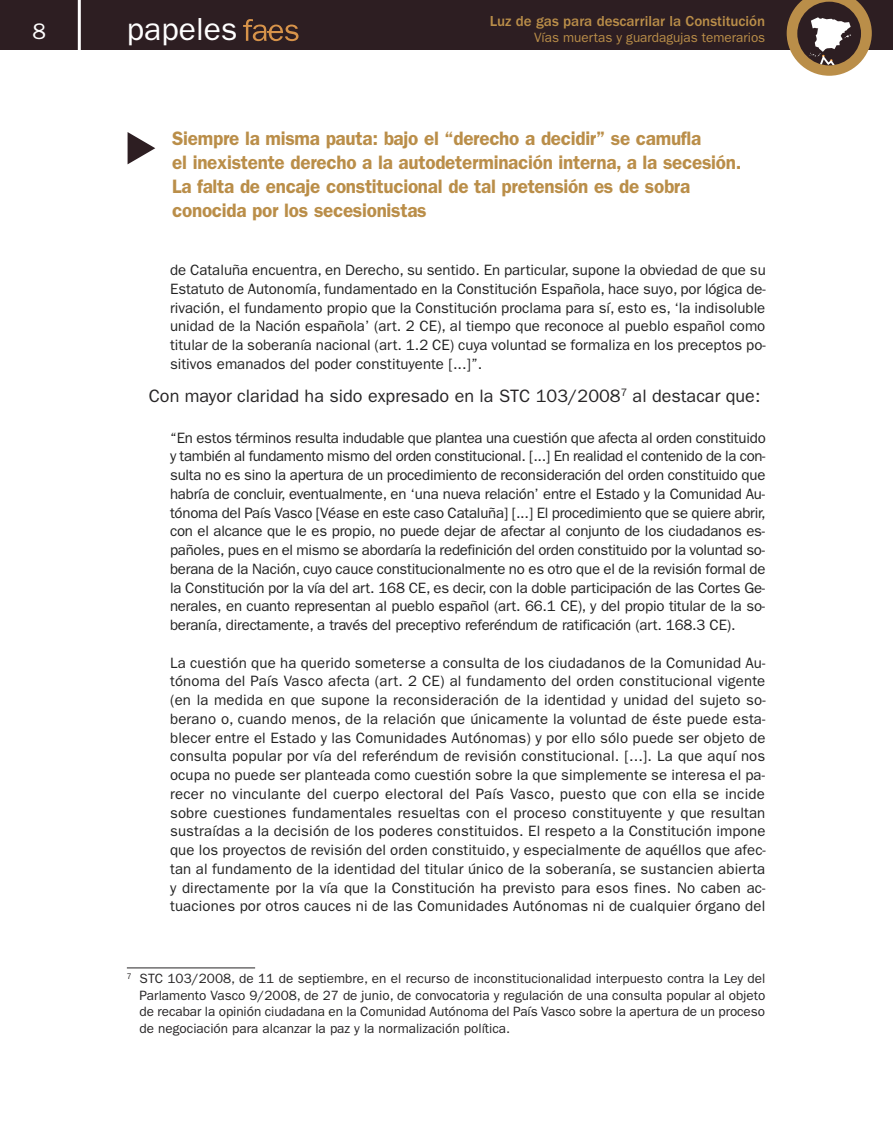
<style>
.page{position:relative;width:893px;height:1127px;background:#fff}
.page>*{position:absolute;margin:0;border:0;box-sizing:border-box;transform-origin:0 0}
.t1{font:31.95px "Franklin Gothic";color:#fff}
.t2{font:22.5px "Franklin Gothic";color:#fff}
.t3{font:600 19.5px/24px "Franklin Gothic";letter-spacing:-.015em;color:#ba8e49}
.t4{font:18px "Franklin Gothic";color:#272526}
.t5{font:15px/18.8px "Franklin Gothic";color:#222;text-align:justify}
.t6{font:500 15px "Franklin Gothic";color:#ba8e49}
.t7{font:13.5px/16.5px "Franklin Gothic";color:#272526;text-align:justify}
.t8{font:13.5px "Franklin Gothic";color:#ba8e49}
</style>
<div class="page">
<div style="left:0;top:0;width:893px;height:50px;background:#2d1e22"></div>
<svg style="left:243px;top:19px;width:56px;height:23px"></svg>
<svg style="left:787px;top:0;width:85px;height:76px"></svg>
<hr style="left:78px;top:0;width:3px;height:52px;background:#fff">
<svg style="left:128px;top:132px;width:27px;height:32px"></svg>
<hr style="left:127px;top:967px;width:128px;height:1px;background:#272526">
<h1 class="t1" style="left:127px;top:11px;width:112px">papeles</h1>
<p class="t6" style="left:490px;top:12px;width:277px">Luz de gas para descarrilar la Constitución</p>
<h2 class="t2" style="left:33px;top:19px;width:15px">8</h2>
<p class="t8" style="left:534px;top:30px;width:233px">Vías muertas y guardagujas temerarios</p>
<h3 class="t3" style="left:172px;top:126px;width:571px">Siempre la misma pauta: bajo el “derecho a decidir” se camufla<br>el inexistente derecho a la autodeterminación interna, a la secesión.<br>La falta de encaje constitucional de tal pretensión es de sobra conocida por los secesionistas</h3>
<p class="t5" style="left:170px;top:261px;width:597px">de Cataluña encuentra, en Derecho, su sentido. En particular, supone la obviedad de que su Estatuto de Autonomía, fundamentado en la Constitución Española, hace suyo, por lógica de&shy;rivación, el fundamento propio que la Constitución proclama para sí, esto es, ‘la indisoluble unidad de la Nación española’ (art. 2 CE), al tiempo que reconoce al pueblo español como titular de la soberanía nacional (art. 1.2 CE) cuya voluntad se formaliza en los preceptos po&shy;sitivos emanados del poder constituyente [...]”.</p>
<p class="t4" style="left:149px;top:386px;width:613px">Con mayor claridad ha sido expresado en la STC 103/2008<sup>7</sup> al destacar que:</p>
<p class="t5" style="left:170px;top:428px;width:597px">“En estos términos resulta indudable que plantea una cuestión que afecta al orden constituido y también al fundamento mismo del orden constitucional. [...] En realidad el contenido de la con&shy;sulta no es sino la apertura de un procedimiento de reconsideración del orden constituido que habría de concluir, eventualmente, en ‘una nueva relación’ entre el Estado y la Comunidad Au&shy;tónoma del País Vasco [Véase en este caso Cataluña] [...] El procedimiento que se quiere abrir, con el alcance que le es propio, no puede dejar de afectar al conjunto de los ciudadanos es&shy;pañoles, pues en el mismo se abordaría la redefinición del orden constituido por la voluntad so&shy;berana de la Nación, cuyo cauce constitucionalmente no es otro que el de la revisión formal de la Constitución por la vía del art. 168 CE, es decir, con la doble participación de las Cortes Ge&shy;nerales, en cuanto representan al pueblo español (art. 66.1 CE), y del propio titular de la so&shy;beranía, directamente, a través del preceptivo referéndum de ratificación (art. 168.3 CE).</p>
<p class="t5" style="left:170px;top:653px;width:597px">La cuestión que ha querido someterse a consulta de los ciudadanos de la Comunidad Au&shy;tónoma del País Vasco afecta (art. 2 CE) al fundamento del orden constitucional vigente (en la medida en que supone la reconsideración de la identidad y unidad del sujeto so&shy;berano o, cuando menos, de la relación que únicamente la voluntad de éste puede esta&shy;blecer entre el Estado y las Comunidades Autónomas) y por ello sólo puede ser objeto de consulta popular por vía del referéndum de revisión constitucional. [...]. La que aquí nos ocupa no puede ser planteada como cuestión sobre la que simplemente se interesa el pa&shy;recer no vinculante del cuerpo electoral del País Vasco, puesto que con ella se incide sobre cuestiones fundamentales resueltas con el proceso constituyente y que resultan sustraídas a la decisión de los poderes constituidos. El respeto a la Constitución impone que los proyectos de revisión del orden constituido, y especialmente de aquéllos que afec&shy;tan al fundamento de la identidad del titular único de la soberanía, se sustancien abierta y directamente por la vía que la Constitución ha previsto para esos fines. No caben ac&shy;tuaciones por otros cauces ni de las Comunidades Autónomas ni de cualquier órgano del</p>
<p class="t7" style="left:140px;top:970px;width:627px;text-indent:-13px"><sup>7</sup> STC 103/2008, de 11 de septiembre, en el recurso de inconstitucionalidad interpuesto contra la Ley del Parlamento Vasco 9/2008, de 27 de junio, de convocatoria y regulación de una consulta popular al objeto de recabar la opinión ciudadana en la Comunidad Autónoma del País Vasco sobre la apertura de un proceso de negociación para alcanzar la paz y la normalización política.</p>
</div>
